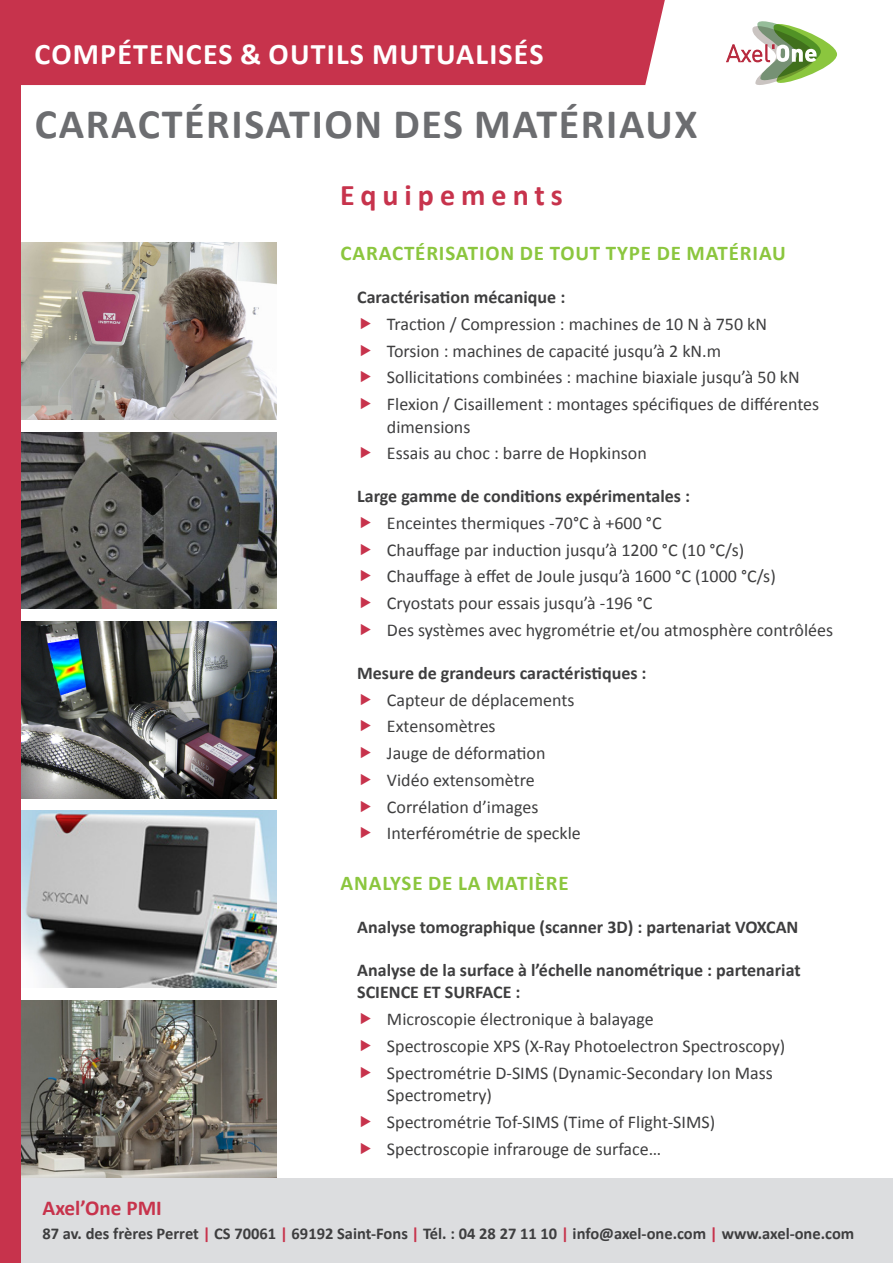
<style>
.page{position:relative;width:893px;height:1263px;background:#fff}
.page>*{position:absolute;margin:0;border:0;box-sizing:border-box;transform-origin:0 0}
.t1{font:700 42px "Calibri";letter-spacing:.04em;color:#6c6d70}
.t2{font:700 30px "Calibri";letter-spacing:.04em;color:#fff}
.t3{font:700 30px "Calibri";letter-spacing:.2em;color:#c7334c}
.t4{font:700 21.15px "Calibri";color:#c7334c}
.t5{font:700 21px "Calibri";letter-spacing:.04em;color:#8bc63e}
.t6{font:18px/22.5px "Calibri";color:#3e3e3f}
.t7{font:700 18px/22.5px "Calibri";color:#3e3e3f}
.t8{font:700 16.5px "Calibri";color:#3e3e3f}
.s1{color:#c7334c}
.s2{font-size:16.65px;color:#c7334c}
</style>
<div class="page">
<div style="left:21px;top:0;width:644px;height:85px;background:#c7334c"></div>
<svg style="left:726px;top:21px;width:111px;height:64px"></svg>
<div style="left:21px;top:1178px;width:872px;height:85px;background:#dcdddf"></div>
<div style="left:0;top:0;width:21px;height:1263px;background:#c7334c"></div>
<img style="left:21px;top:1000px;width:255px;height:178px">
<img style="left:21px;top:811px;width:255px;height:176px">
<img style="left:21px;top:621px;width:255px;height:177px">
<img style="left:21px;top:432px;width:255px;height:177px">
<img style="left:21px;top:243px;width:255px;height:176px">
<h2 class="t2" style="left:35px;top:35px;width:510px">COMPÉTENCES &amp; OUTILS MUTUALISÉS</h2>
<p class="t1" style="left:35px;top:97px;width:664px">CARACTÉRISATION DES MATÉRIAUX</p>
<p class="t3" style="left:340px;top:176px;width:224px">Equipements</p>
<p class="t5" style="left:341px;top:240px;width:447px">CARACTÉRISATION DE TOUT TYPE DE MATÉRIAU</p>
<p class="t7" style="left:357px;top:286px;width:210px">Caractérisation mécanique :</p>
<p class="t6" style="left:387px;top:313px;width:382px">Traction / Compression : machines de 10 N à 750 kN</p>
<p class="t6" style="left:387px;top:339px;width:336px">Torsion : machines de capacité jusqu’à 2 kN.m</p>
<p class="t6" style="left:387px;top:366px;width:414px">Sollicitations combinées : machine biaxiale jusqu’à 50 kN</p>
<p class="t6" style="left:387px;top:393px;width:434px">Flexion / Cisaillement : montages spécifiques de différentes dimensions</p>
<p class="t6" style="left:387px;top:442px;width:261px">Essais au choc : barre de Hopkinson</p>
<p class="t7" style="left:357px;top:485px;width:334px">Large gamme de conditions expérimentales :</p>
<p class="t6" style="left:387px;top:512px;width:276px">Enceintes thermiques -70°C à +600 °C</p>
<p class="t6" style="left:387px;top:538px;width:359px">Chauffage par induction jusqu’à 1200 °C (10 °C/s)</p>
<p class="t6" style="left:387px;top:565px;width:390px">Chauffage à effet de Joule jusqu’à 1600 °C (1000 °C/s)</p>
<p class="t6" style="left:387px;top:592px;width:267px">Cryostats pour essais jusqu’à -196 °C</p>
<p class="t6" style="left:387px;top:619px;width:448px">Des systèmes avec hygrométrie et/ou atmosphère contrôlées</p>
<p class="t7" style="left:357px;top:662px;width:291px">Mesure de grandeurs caractéristiques :</p>
<p class="t6" style="left:387px;top:688px;width:189px">Capteur de déplacements</p>
<p class="t6" style="left:387px;top:715px;width:110px">Extensomètres</p>
<p class="t6" style="left:387px;top:742px;width:160px">Jauge de déformation</p>
<p class="t6" style="left:387px;top:769px;width:149px">Vidéo extensomètre</p>
<p class="t6" style="left:387px;top:795px;width:153px">Corrélation d’images</p>
<p class="t6" style="left:387px;top:822px;width:195px">Interférométrie de speckle</p>
<p class="t5" style="left:341px;top:870px;width:230px">ANALYSE DE LA MATIÈRE</p>
<p class="t7" style="left:357px;top:916px;width:443px">Analyse tomographique (scanner 3D) : partenariat VOXCAN</p>
<p class="t7" style="left:357px;top:958px;width:445px">Analyse de la surface à l’échelle nanométrique : partenariat<br>SCIENCE ET SURFACE :</p>
<p class="t6" style="left:387px;top:1008px;width:268px">Microscopie électronique à balayage</p>
<p class="t6" style="left:387px;top:1035px;width:400px">Spectroscopie XPS (X-Ray Photoelectron Spectroscopy)</p>
<p class="t6" style="left:387px;top:1061px;width:387px">Spectrométrie D-SIMS (Dynamic-Secondary Ion Mass<br>Spectrometry)</p>
<p class="t6" style="left:387px;top:1111px;width:330px">Spectrométrie Tof-SIMS (Time of Flight-SIMS)</p>
<p class="t6" style="left:387px;top:1137px;width:276px">Spectroscopie infrarouge de surface…</p>
<p class="t4" style="left:43px;top:1194px;width:121px">Axel’One PMI</p>
<p class="t8" style="left:43px;top:1223px;width:813px">87 av. des frères Perret <span class="s1">|</span> CS 70061 <span class="s1">|</span> 69192 Saint-Fons <span class="s1">|</span> Tél. : 04 28 27 11 10 <span class="s1">|</span> info@axel-one.com <span class="s2">|</span> www.axel-one.com</p>
</div>
